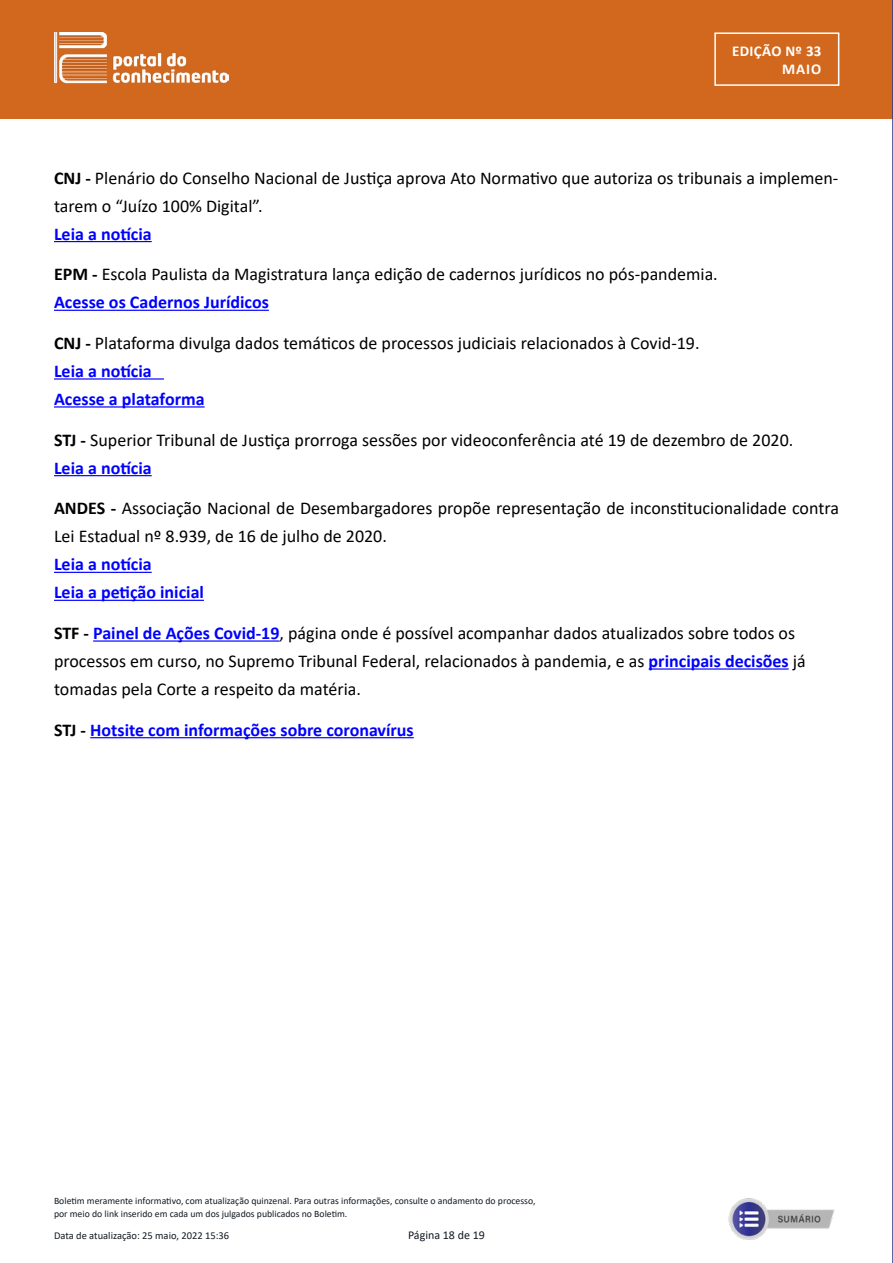
<style>
.page{position:relative;width:893px;height:1263px;background:#fff}
.page>*{position:absolute;margin:0;border:0;box-sizing:border-box;transform-origin:0 0}
.t1{font:18px/27.9px "Calibri";color:#000}
.t2{font:700 18px/27.9px "Calibri";color:#00f}
.t3{font:700 15px/18px "Calibri";letter-spacing:.02em;color:#fff;text-align:right}
.t4{font:12px "Calibri";color:#131a22}
.t5{font:10.5px "Calibri";color:#131a22}
.t6{font:9.75px/12.3px "Calibri";color:#131a22}
.s1{font-weight:700}
.s2{font-weight:700;color:#00f}
.s3{color:#000}
</style>
<div class="page">
<div style="left:0;top:0;width:893px;height:118px;background:#d2681e"></div>
<img style="left:55px;top:33px;width:173px;height:51px">
<div style="left:714px;top:32px;width:125px;height:54px;border:2px solid #fff"></div>
<hr style="left:54px;top:241px;width:98px;height:1px;background:#00f">
<hr style="left:54px;top:310px;width:215px;height:1px;background:#00f">
<hr style="left:54px;top:378px;width:110px;height:2px;background:#00f">
<hr style="left:54px;top:406px;width:151px;height:2px;background:#00f">
<hr style="left:54px;top:475px;width:98px;height:1px;background:#00f">
<hr style="left:54px;top:572px;width:98px;height:1px;background:#00f">
<hr style="left:54px;top:600px;width:150px;height:1px;background:#00f">
<hr style="left:93px;top:640px;width:187px;height:2px;background:#00f">
<hr style="left:649px;top:668px;width:140px;height:2px;background:#00f">
<hr style="left:90px;top:737px;width:324px;height:1px;background:#00f">
<img style="left:728px;top:1198px;width:107px;height:42px">
<svg style="left:892px;top:0;width:1px;height:1263px"></svg>
<p class="t3" style="left:732px;top:42px;width:91px">EDIÇÃO Nº 33<br>MAIO</p>
<p class="t1" style="left:54px;top:163px;width:786px"><span class="s1">CNJ -</span> Plenário do Conselho Nacional de Justiça aprova Ato Normativo que autoriza os tribunais a implemen&shy;tarem o “Juízo 100% Digital”.</p>
<p class="t2" style="left:54px;top:219px;width:99px">Leia a notícia</p>
<p class="t1" style="left:54px;top:260px;width:665px"><span class="s1">EPM -</span> Escola Paulista da Magistratura lança edição de cadernos jurídicos no pós-pandemia.<br><span class="s2">Acesse os Cadernos Jurídicos</span></p>
<p class="t1" style="left:54px;top:329px;width:647px"><span class="s1">CNJ -</span> Plataforma divulga dados temáticos de processos judiciais relacionados à Covid-19.<br><span class="s2">Leia a notícia<br>Acesse a plataforma</span></p>
<p class="t1" style="left:54px;top:425px;width:741px"><span class="s1">STJ -</span> Superior Tribunal de Justiça prorroga sessões por videoconferência até 19 de dezembro de 2020.<br><span class="s2">Leia a notícia</span></p>
<p class="t1" style="left:54px;top:494px;width:786px"><span class="s1">ANDES -</span> Associação Nacional de Desembargadores propõe representação de inconstitucionalidade contra<br>Lei Estadual nº 8.939, de 16 de julho de 2020.</p>
<p class="t2" style="left:54px;top:550px;width:152px">Leia a notícia<br>Leia a petição inicial</p>
<p class="t1" style="left:54px;top:619px;width:753px"><span class="s1">STF -</span> <span class="s2">Painel de Ações Covid-19</span>, página onde é possível acompanhar dados atualizados sobre todos os processos em curso, no Supremo Tribunal Federal, relacionados à pandemia, e as <span class="s2">principais decisões</span> já tomadas pela Corte a respeito da matéria.</p>
<p class="t2" style="left:54px;top:716px;width:361px"><span class="s3">STJ -</span> Hotsite com informações sobre coronavírus</p>
<p class="t6" style="left:54px;top:1195px;width:483px">Boletim meramente informativo, com atualização quinzenal. Para outras informações, consulte o andamento do processo, por meio do link inserido em cada um dos julgados publicados no Boletim.</p>
<p class="t5" style="left:54px;top:1229px;width:177px">Data de atualização: 25 maio, 2022 15:36</p>
<p class="t4" style="left:408px;top:1227px;width:78px">Página 18 de 19</p>
</div>
